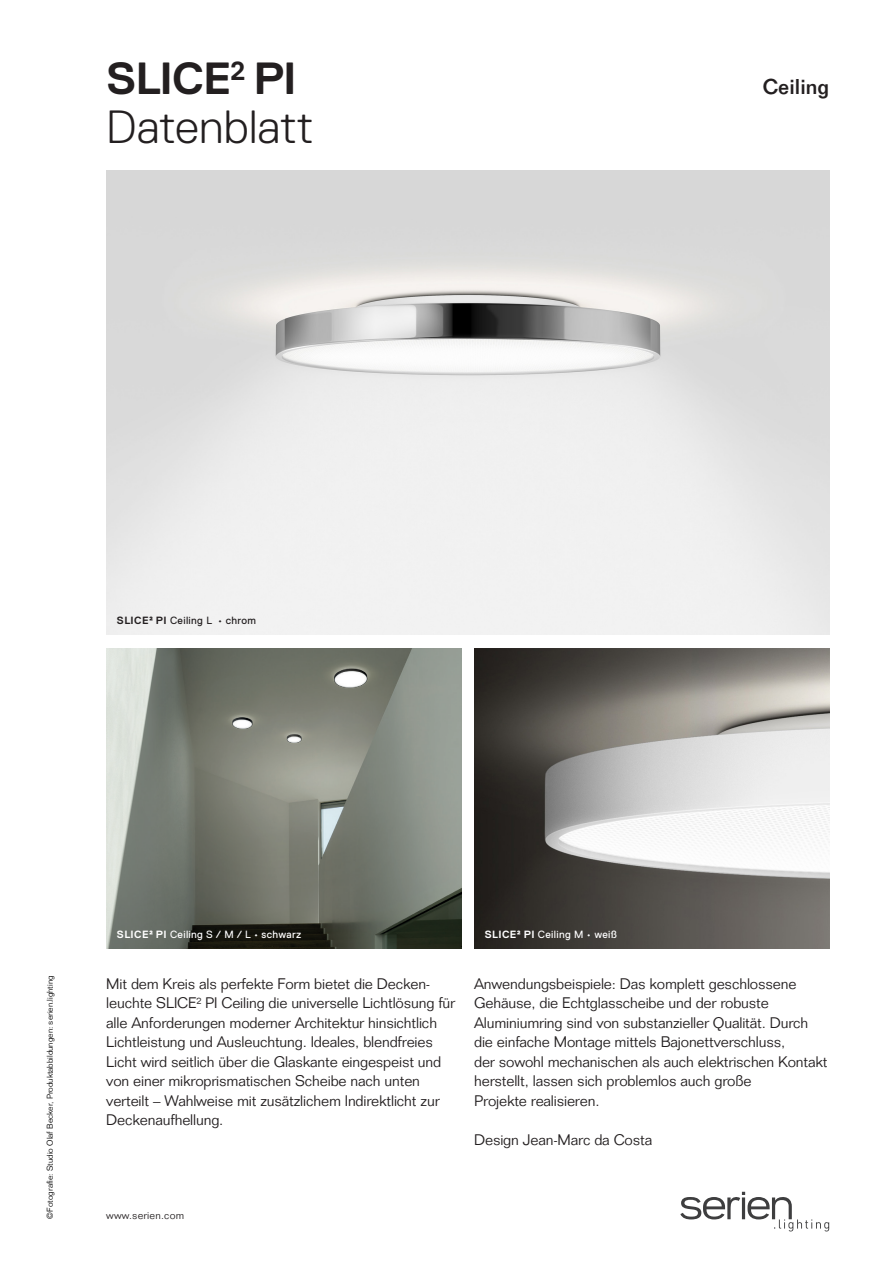
<style>
.page{position:relative;width:893px;height:1263px;background:#fff}
.page>*{position:absolute;margin:0;border:0;box-sizing:border-box;transform-origin:0 0}
.Header__Datenblatt{font:300 46.5px "Replica Pro";letter-spacing:.01em;color:#231f20}
.Header__Familie{font:700 45px "Replica Pro";letter-spacing:-.02em;color:#231f20}
.Header__Variante{font:500 21px "Folio Std";color:#231f20}
.Cover_Text{font:300 15px/19.5px "Folio Std";letter-spacing:-.01em;color:#231f20}
.BU_schwarz{font:10.5px "Replica Pro";letter-spacing:.03em;color:#fff}
.BU_schwarz-2{font:10.5px "Replica Pro";letter-spacing:.03em;color:#231f20}
.Tabelle_Text__linksb{font:300 10.5px "Folio Std";letter-spacing:.02em;color:#231f20}
.Fußnoten{font:300 8.25px "Folio Std";color:#000001}
.s1{font-weight:700}
</style>
<div class="page">
<img style="left:474px;top:648px;width:355px;height:300px">
<img style="left:106px;top:170px;width:723px;height:465px">
<img style="left:106px;top:648px;width:355px;height:300px">
<svg style="left:680px;top:1192px;width:149px;height:39px"></svg>
<p class="Header__Familie" style="left:107px;top:53px;width:192px">SLICE<sup>2</sup> PI</p>
<p class="Header__Datenblatt" style="left:106px;top:101px;width:209px">Datenblatt</p>
<p class="Header__Variante" style="left:763px;top:74px;width:68px">Ceiling</p>
<p class="BU_schwarz-2" style="left:117px;top:615px;width:140px"><span class="s1">SLICE² PI</span> Ceiling L • chrom</p>
<p class="Fußnoten" style="left:45px;top:1219px;width:245px;rotate:-90deg">©Fotografie: Studio Olaf Becker, Produktabbildungen: serien.lighting</p>
<p class="BU_schwarz" style="left:117px;top:928px;width:186px"><span class="s1">SLICE² PI</span> Ceiling S / M / L • schwarz</p>
<p class="BU_schwarz" style="left:485px;top:928px;width:134px"><span class="s1">SLICE² PI</span> Ceiling M • weiß</p>
<p class="Cover_Text" style="left:106px;top:974px;width:350px">Mit dem Kreis als perfekte Form bietet die Decken&shy;leuchte SLICE² PI Ceiling die universelle Lichtlösung für alle Anforderungen moderner Architektur hinsichtlich Lichtleistung und Ausleuchtung. Ideales, blendfreies Licht wird seitlich über die Glaskante eingespeist und von einer mikroprismatischen Scheibe nach unten verteilt – Wahlweise mit zusätzlichem Indirektlicht zur Deckenaufhellung.</p>
<p class="Cover_Text" style="left:474px;top:974px;width:324px">Anwendungsbeispiele: Das komplett geschlossene<br>Gehäuse, die Echtglasscheibe und der robuste</p>
<p class="Cover_Text" style="left:474px;top:1013px;width:336px">Aluminiumring sind von substanzieller Qualität. Durch die einfache Montage mittels Bajonettverschluss,</p>
<p class="Cover_Text" style="left:474px;top:1052px;width:355px">der sowohl mechanischen als auch elektrischen Kontakt herstellt, lassen sich problemlos auch große</p>
<p class="Cover_Text" style="left:474px;top:1091px;width:127px">Projekte realisieren.</p>
<p class="Cover_Text" style="left:474px;top:1130px;width:180px">Design Jean-Marc da Costa</p>
<p class="Tabelle_Text__linksb" style="left:106px;top:1209px;width:79px">www.serien.com</p>
</div>
